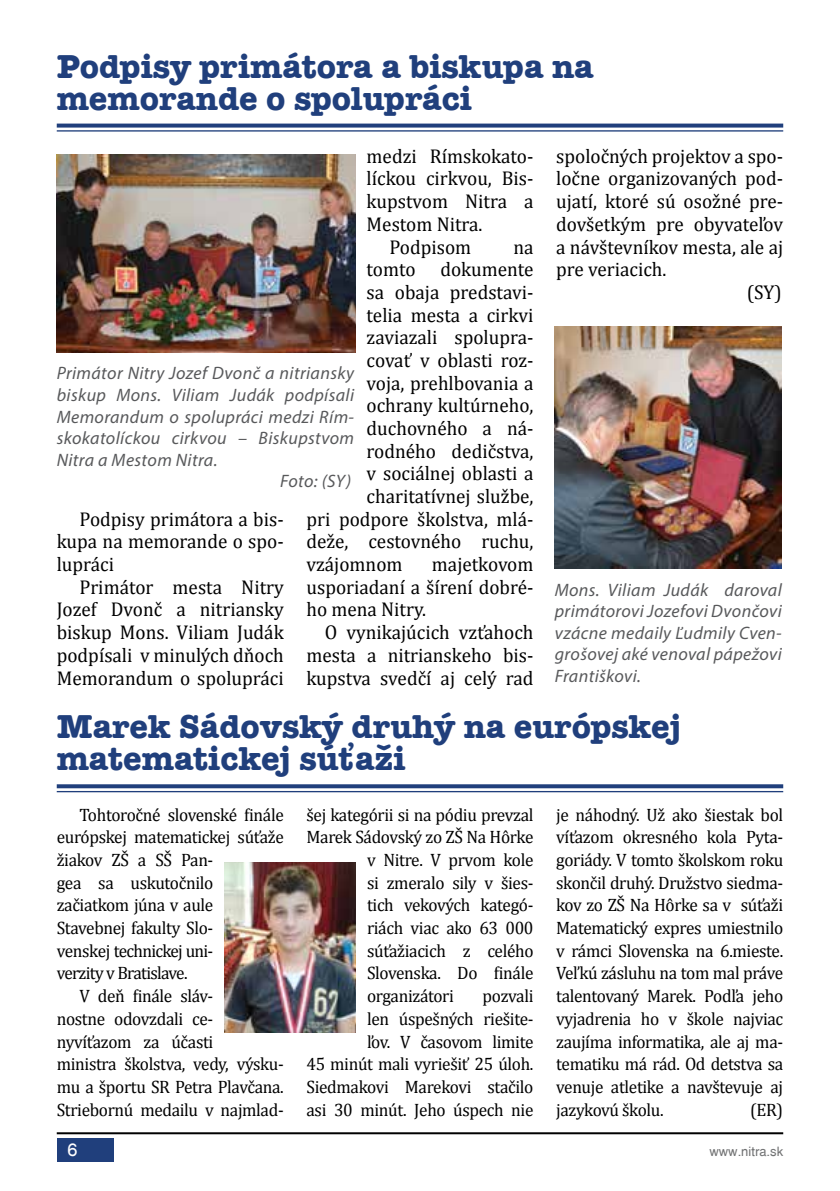
<style>
.page{position:relative;width:840px;height:1191px;background:#fff}
.page>*{position:absolute;margin:0;border:0;box-sizing:border-box;transform-origin:0 0}
.t1{font:700 34px/32px "American Typ Itc D";color:#203f7c}
.t2{font:20px/22.6px "Cambria";color:#000;text-align:justify;scale:.96 1}
.t3{font:18px/22.6px "Cambria";letter-spacing:-.02em;color:#000;text-align:right;scale:.96 1}
.t4{font:italic 18px/21.6px "Myriad Pro";letter-spacing:.02em;color:#58595b;text-align:justify}
.t5{font:18px "Cambria";letter-spacing:-.04em;color:#000;scale:.96 1}
.t6{font:18px "Switzerland";color:#fff}
.t7{font:13px "Switzerland";color:#707172}
</style>
<div class="page">
<hr style="left:57px;top:1132px;width:725px;height:2px;background:#000">
<div style="left:57px;top:1138px;width:56px;height:23px;background:#203f7c"></div>
<svg style="left:57px;top:124px;width:725px;height:4px;fill:#203f7c"></svg>
<hr style="left:57px;top:130px;width:725px;height:2px;background:#203f7c">
<svg style="left:57px;top:784px;width:725px;height:4px;fill:#203f7c"></svg>
<hr style="left:57px;top:791px;width:725px;height:1px;background:#203f7c">
<img style="left:57px;top:155px;width:298px;height:198px">
<img style="left:554px;top:327px;width:227px;height:241px">
<img style="left:225px;top:862px;width:130px;height:170px">
<h1 class="t1" style="left:57px;top:51px;width:538px">Podpisy primátora a biskupa na memorande o spolupráci</h1>
<p class="t2" style="left:366px;top:145px;width:175px">medzi Rímskokato-</p>
<p class="t2" style="left:366px;top:167px;width:175px">líckou cirkvou, Bis-</p>
<p class="t2" style="left:366px;top:190px;width:175px">kupstvom Nitra a</p>
<p class="t2" style="left:366px;top:213px;width:122px">Mestom Nitra.</p>
<p class="t2" style="left:389px;top:235px;width:87px">Podpisom</p>
<p class="t2" style="left:513px;top:235px;width:22px">na</p>
<p class="t2" style="left:366px;top:258px;width:175px">tomto dokumente</p>
<p class="t2" style="left:366px;top:281px;width:175px">sa obaja predstavi-</p>
<p class="t2" style="left:366px;top:303px;width:175px">telia mesta a cirkvi</p>
<p class="t2" style="left:366px;top:326px;width:175px">zaviazali spolupra-</p>
<p class="t2" style="left:366px;top:349px;width:175px">covať v oblasti roz-</p>
<p class="t2" style="left:366px;top:371px;width:175px">voja, prehlbovania a</p>
<p class="t2" style="left:366px;top:394px;width:175px">ochrany kultúrneho,</p>
<p class="t2" style="left:366px;top:417px;width:175px">duchovného a ná-</p>
<p class="t2" style="left:366px;top:439px;width:175px">rodného dedičstva,</p>
<p class="t2" style="left:366px;top:462px;width:175px">v sociálnej oblasti a</p>
<p class="t2" style="left:366px;top:485px;width:175px">charitatívnej službe,</p>
<p class="t2" style="left:306px;top:507px;width:238px">pri podpore školstva, mlá-</p>
<p class="t2" style="left:306px;top:530px;width:238px">deže, cestovného ruchu,</p>
<p class="t2" style="left:306px;top:553px;width:101px">vzájomnom</p>
<p class="t4" style="left:57px;top:362px;width:299px">Primátor Nitry Jozef Dvonč a nitriansky</p>
<p class="t4" style="left:57px;top:384px;width:299px">biskup Mons. Viliam Judák podpísali</p>
<p class="t4" style="left:57px;top:405px;width:299px">Memorandum o spolupráci medzi Rím-</p>
<p class="t4" style="left:57px;top:427px;width:299px">skokatolíckou cirkvou – Biskupstvom</p>
<p class="t4" style="left:57px;top:449px;width:162px">Nitra a Mestom Nitra.</p>
<p class="t4" style="left:280px;top:470px;width:72px">Foto: (SY)</p>
<p class="t2" style="left:57px;top:507px;width:238px;text-indent:23px">Podpisy primátora a bis&shy;kupa na memorande o spo&shy;lupráci</p>
<p class="t2" style="left:57px;top:575px;width:238px;text-indent:23px">Primátor mesta Nitry Jozef Dvonč a nitriansky biskup Mons. Viliam Judák podpísali v minulých dňoch Memorandum o spolupráci</p>
<p class="t2" style="left:306px;top:553px;width:238px;text-indent:125px">majetkovom usporiadaní a šírení dobré&shy;ho mena Nitry.</p>
<p class="t2" style="left:306px;top:621px;width:238px;text-indent:18px">O vynikajúcich vzťahoch mesta a nitrianskeho bis&shy;kupstva svedčí aj celý rad</p>
<p class="t2" style="left:556px;top:145px;width:238px">spoločných projektov a spo-</p>
<p class="t2" style="left:556px;top:167px;width:238px">ločne organizovaných pod-</p>
<p class="t2" style="left:556px;top:190px;width:238px">ujatí, ktoré sú osožné pre-</p>
<p class="t2" style="left:556px;top:213px;width:238px">dovšetkým pre obyvateľov</p>
<p class="t2" style="left:556px;top:235px;width:238px">a návštevníkov mesta, ale aj</p>
<p class="t2" style="left:556px;top:258px;width:116px">pre veriacich.</p>
<p class="t2" style="left:746px;top:281px;width:38px">(SY)</p>
<p class="t4" style="left:554px;top:578px;width:228px">Mons. Viliam Judák daroval primátorovi Jozefovi Dvončovi vzácne medaily Ľudmily Cven&shy;grošovej aké venoval pápežovi Františkovi.</p>
<h1 class="t1" style="left:57px;top:712px;width:625px">Marek Sádovský druhý na európskej matematickej súťaži</h1>
<p class="t3" style="left:79px;top:803px;width:214px">Tohtoročné slovenské finále</p>
<p class="t3" style="left:57px;top:826px;width:238px">európskej matematickej súťaže</p>
<p class="t3" style="left:57px;top:848px;width:164px">žiakov ZŠ a SŠ Pan-</p>
<p class="t3" style="left:57px;top:871px;width:164px">gea sa uskutočnilo</p>
<p class="t3" style="left:57px;top:894px;width:164px">začiatkom júna v aule</p>
<p class="t3" style="left:57px;top:916px;width:164px">Stavebnej fakulty Slo-</p>
<p class="t5" style="left:57px;top:940px;width:164px">venskej technickej uni-</p>
<p class="t5" style="left:57px;top:962px;width:138px">verzity v Bratislave.</p>
<p class="t3" style="left:79px;top:984px;width:141px">V deň finále sláv-</p>
<p class="t3" style="left:57px;top:1007px;width:164px">nostne odovzdali ce-</p>
<p class="t3" style="left:57px;top:1030px;width:165px">nyvíťazom za účasti</p>
<p class="t3" style="left:57px;top:1052px;width:238px">ministra školstva, vedy, výsku-</p>
<p class="t3" style="left:57px;top:1075px;width:238px">mu a športu SR Petra Plavčana.</p>
<p class="t3" style="left:57px;top:1098px;width:238px">Striebornú medailu v najmlad-</p>
<p class="t3" style="left:306px;top:803px;width:238px">šej kategórii si na pódiu prevzal</p>
<p class="t3" style="left:306px;top:826px;width:238px">Marek Sádovský zo ZŠ Na Hôrke</p>
<p class="t3" style="left:367px;top:848px;width:175px">v Nitre. V prvom kole</p>
<p class="t3" style="left:367px;top:871px;width:175px">si zmeralo sily v šies-</p>
<p class="t3" style="left:367px;top:894px;width:175px">tich vekových kategó-</p>
<p class="t3" style="left:367px;top:916px;width:175px">riách viac ako 63 000</p>
<p class="t3" style="left:367px;top:939px;width:175px">súťažiacich z celého</p>
<p class="t3" style="left:367px;top:962px;width:175px">Slovenska. Do finále</p>
<p class="t3" style="left:367px;top:984px;width:92px">organizátori</p>
<p class="t3" style="left:306px;top:984px;width:238px">pozvali<br>len úspešných riešite-<br>ľov. V časovom limite<br>45 minút mali vyriešiť 25 úloh.<br>Siedmakovi Marekovi stačilo asi 30 minút. Jeho úspech nie</p>
<p class="t3" style="left:556px;top:803px;width:238px;text-align:justify">je náhodný. Už ako šiestak bol víťazom okresného kola Pyta&shy;goriády. V tomto školskom roku skončil druhý. Družstvo siedma&shy;kov zo ZŠ Na Hôrke sa v súťaži Matematický expres umiestnilo v rámci Slovenska na 6.mieste.<br>Veľkú zásluhu na tom mal práve talentovaný Marek. Podľa jeho vyjadrenia ho v škole najviac zaujíma informatika, ale aj ma&shy;tematiku má rád. Od detstva sa venuje atletike a navštevuje aj jazykovú školu.</p>
<p class="t3" style="left:749px;top:1098px;width:36px">(ER)</p>
<p class="t6" style="left:67px;top:1139px;width:12px">6</p>
<p class="t7" style="left:709px;top:1143px;width:75px">www.nitra.sk</p>
</div>
